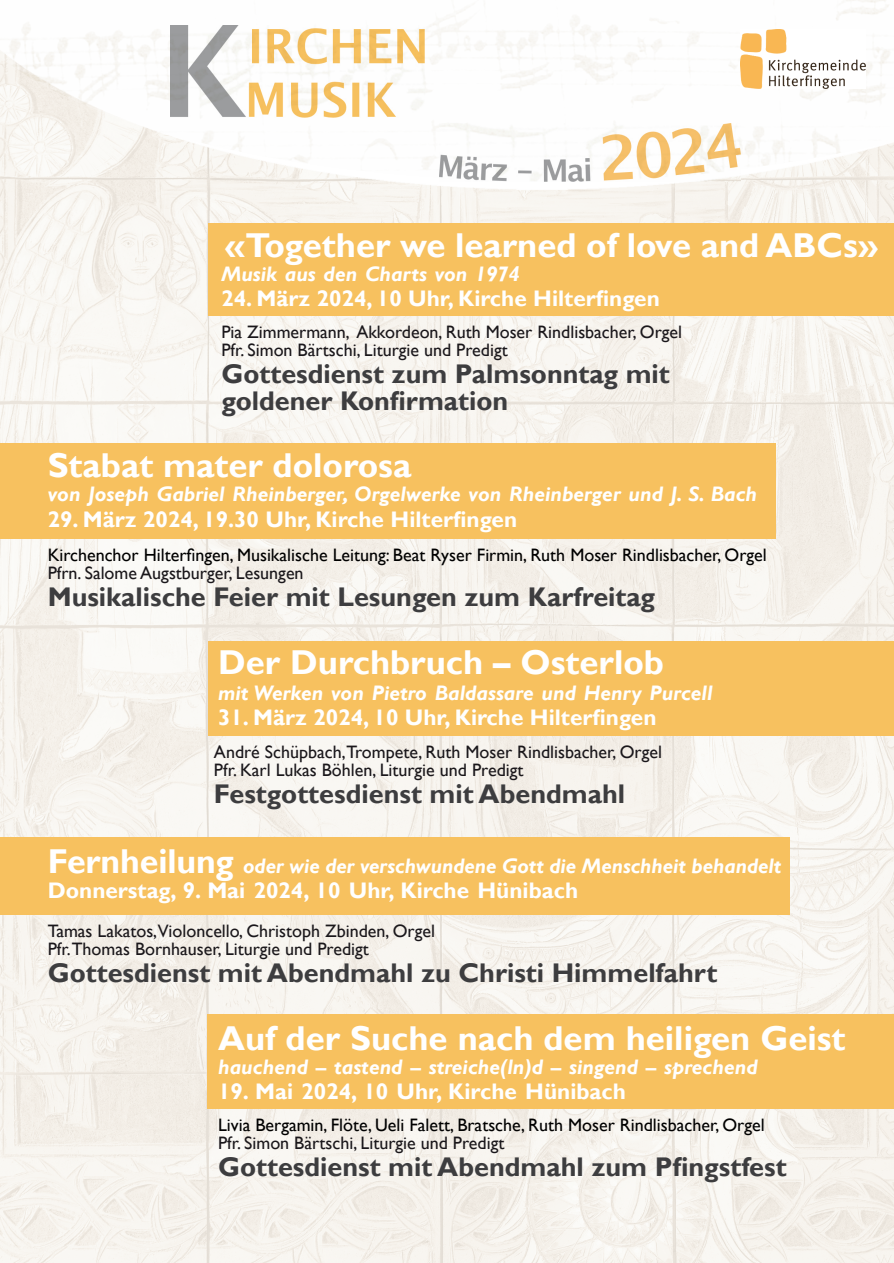
<style>
.page{position:relative;width:894px;height:1263px;background:#fff}
.page>*{position:absolute;margin:0;border:0;box-sizing:border-box;transform-origin:0 0}
.t1{font:700 34.5px "Gill Sans";color:#fff}
.t2{font:700 27px "Gill Sans";color:#3d3d3f}
.t3{font:700 22.5px "Gill Sans";color:#fff}
.t4{font:italic 700 21px "Gill Sans";color:#fff}
.t5{font:18px "Gill Sans";color:#1a171b}
.t6{font:18px "Gill Sans";color:#000}
</style>
<div class="page">
<img style="left:0;top:190px;width:893px;height:1073px">
<img style="left:0;top:181px;width:893px;height:9px">
<img style="left:0;top:0;width:893px;height:181px">
<div style="left:208px;top:641px;width:685px;height:95px;background:#f7c15f"></div>
<div style="left:0;top:443px;width:775px;height:95px;background:#f7c15f"></div>
<div style="left:208px;top:224px;width:685px;height:92px;background:#f7c15f"></div>
<img style="left:170px;top:26px;width:254px;height:91px">
<div style="left:207px;top:1014px;width:686px;height:95px;background:#f7c15f"></div>
<img style="left:439px;top:124px;width:301px;height:57px">
<div style="left:0;top:837px;width:790px;height:78px;background:#f7c15f"></div>
<img style="left:740px;top:30px;width:125px;height:59px">
<p class="t1" style="left:225px;top:233px;width:654px">«Together we learned of love and ABCs»</p>
<p class="t4" style="left:221px;top:266px;width:300px">Musik aus den Charts von 1974</p>
<p class="t3" style="left:221px;top:291px;width:440px">24. März 2024, 10 Uhr, Kirche Hilterfingen</p>
<p class="t5" style="left:221px;top:326px;width:462px">Pia Zimmermann, Akkordeon, Ruth Moser Rindlisbacher, Orgel</p>
<p class="t5" style="left:221px;top:344px;width:288px">Pfr. Simon Bärtschi, Liturgie und Predigt</p>
<p class="t2" style="left:221px;top:364px;width:450px">Gottesdienst zum Palmsonntag mit</p>
<p class="t2" style="left:221px;top:391px;width:288px">goldener Konfirmation</p>
<p class="t1" style="left:48px;top:453px;width:365px">Stabat mater dolorosa</p>
<p class="t4" style="left:48px;top:487px;width:710px">von Joseph Gabriel Rheinberger, Orgelwerke von Rheinberger und J. S. Bach</p>
<p class="t3" style="left:48px;top:511px;width:470px">29. März 2024, 19.30 Uhr, Kirche Hilterfingen</p>
<p class="t6" style="left:48px;top:549px;width:720px">Kirchenchor Hilterfingen, Musikalische Leitung: Beat Ryser Firmin, Ruth Moser Rindlisbacher, Orgel</p>
<p class="t5" style="left:48px;top:567px;width:257px">Pfrn. Salome Augstburger, Lesungen</p>
<p class="t2" style="left:48px;top:587px;width:608px">Musikalische Feier mit Lesungen zum Karfreitag</p>
<p class="t1" style="left:218px;top:651px;width:447px">Der Durchbruch – Osterlob</p>
<p class="t4" style="left:218px;top:685px;width:495px">mit Werken von Pietro Baldassare und Henry Purcell</p>
<p class="t3" style="left:218px;top:710px;width:440px">31. März 2024, 10 Uhr, Kirche Hilterfingen</p>
<p class="t5" style="left:214px;top:746px;width:449px">André Schüpbach,Trompete, Ruth Moser Rindlisbacher, Orgel</p>
<p class="t5" style="left:214px;top:764px;width:311px">Pfr. Karl Lukas Böhlen, Liturgie und Predigt</p>
<p class="t2" style="left:214px;top:784px;width:412px">Festgottesdienst mit Abendmahl</p>
<p class="t1" style="left:48px;top:849px;width:188px">Fernheilung</p>
<p class="t4" style="left:243px;top:858px;width:539px">oder wie der verschwundene Gott die Menschheit behandelt</p>
<p class="t3" style="left:48px;top:882px;width:531px">Donnerstag, 9. Mai 2024, 10 Uhr, Kirche Hünibach</p>
<p class="t5" style="left:48px;top:925px;width:388px">Tamas Lakatos,Violoncello, Christoph Zbinden, Orgel</p>
<p class="t5" style="left:48px;top:943px;width:322px">Pfr.Thomas Bornhauser, Liturgie und Predigt</p>
<p class="t2" style="left:48px;top:963px;width:671px">Gottesdienst mit Abendmahl zu Christi Himmelfahrt</p>
<p class="t1" style="left:218px;top:1026px;width:628px">Auf der Suche nach dem heiligen Geist</p>
<p class="t4" style="left:218px;top:1059px;width:541px">hauchend – tastend – streiche(ln)d – singend – sprechend</p>
<p class="t3" style="left:218px;top:1083px;width:409px">19. Mai 2024, 10 Uhr, Kirche Hünibach</p>
<p class="t6" style="left:218px;top:1118px;width:548px">Livia Bergamin, Flöte, Ueli Falett, Bratsche, Ruth Moser Rindlisbacher, Orgel</p>
<p class="t5" style="left:218px;top:1136px;width:288px">Pfr. Simon Bärtschi, Liturgie und Predigt</p>
<p class="t2" style="left:218px;top:1157px;width:570px">Gottesdienst mit Abendmahl zum Pfingstfest</p>
</div>
